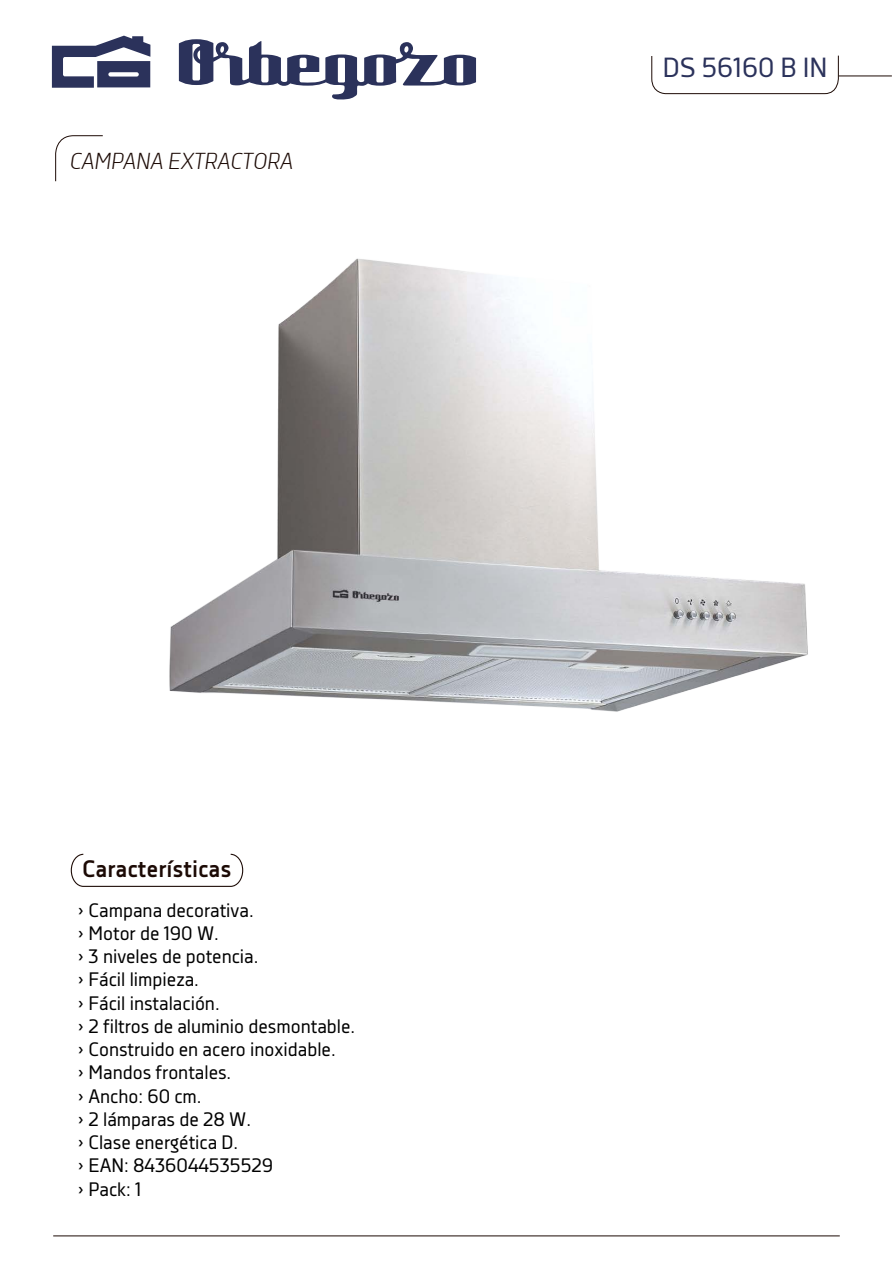
<style>
.page{position:relative;width:893px;height:1263px;background:#fff}
.page>*{position:absolute;margin:0;border:0;box-sizing:border-box;transform-origin:0 0}
.t1{font:27.6px "Decima Nova";color:#2b325b}
.t2{font:700 23.7px "Decima Nova";color:#1c0a05}
.t3{font:italic 300 22.5px "Decima Nova";color:#1c0a05}
.t4{font:19.35px/23.2px "Decima Nova";color:#000}
</style>
<div class="page">
<img style="left:169px;top:258px;width:639px;height:454px">
<hr style="left:53px;top:1235px;width:787px;height:1px;background:#1c0a05">
<hr style="left:839px;top:76px;width:53px;height:1px;background:#1c0a05">
<svg style="left:651px;top:55px;width:188px;height:39px"></svg>
<svg style="left:55px;top:135px;width:48px;height:47px"></svg>
<svg style="left:52px;top:36px;width:98px;height:52px"></svg>
<svg style="left:179px;top:39px;width:297px;height:61px"></svg>
<svg style="left:71px;top:854px;width:172px;height:33px"></svg>
<p class="t3" style="left:70px;top:148px;width:225px">CAMPANA EXTRACTORA</p>
<p class="t2" style="left:82px;top:856px;width:151px">Características</p>
<p class="t4" style="left:78px;top:898px;width:279px">› Campana decorativa.<br>› Motor de 190 W.<br>› 3 niveles de potencia.<br>› Fácil limpieza.<br>› Fácil instalación.<br>› 2 filtros de aluminio desmontable. › Construido en acero inoxidable.<br>› Mandos frontales.<br>› Ancho: 60 cm.<br>› 2 lámparas de 28 W.<br>› Clase energética D.<br>› EAN: 8436044535529<br>› Pack: 1</p>
<h1 class="t1" style="left:663px;top:52px;width:166px">DS 56160 B IN</h1>
</div>
